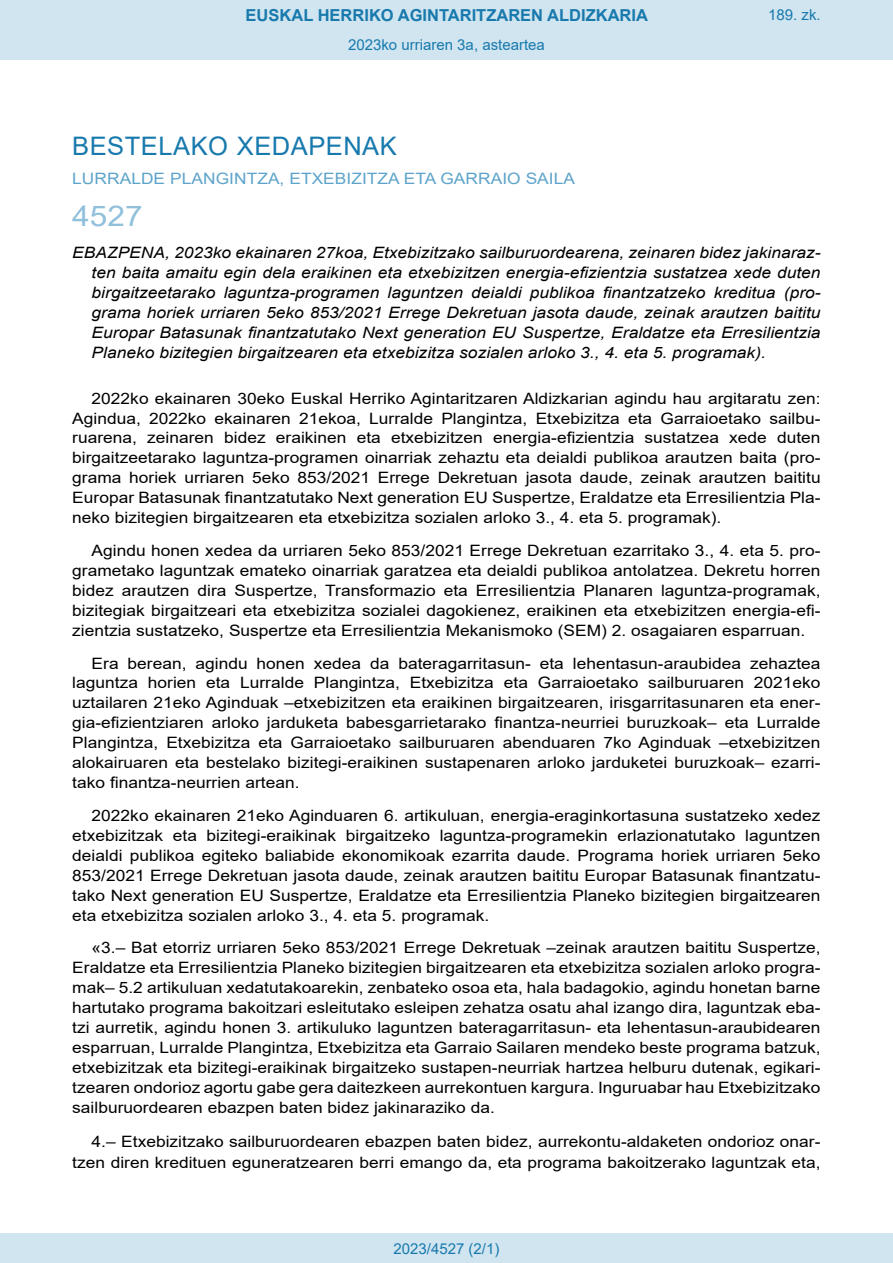
<style>
.page{position:relative;width:893px;height:1263px;background:#fff}
.page>*{position:absolute;margin:0;border:0;box-sizing:border-box;transform-origin:0 0}
.BOPVOrden{font:28.5px "Arial";color:#90c0db;scale:1.11 1}
.BOPVSeccion{font:25.5px "Arial";letter-spacing:.02em;color:#1879ad}
.t1{font:700 16.5px "Arial";color:#1879ad}
.BOPVDetalle{font:15.6px/20px "Arial";color:#000;text-align:justify;scale:1.11 1}
.BOPVTitulo{font:italic 15.6px/20px "Arial";color:#000;text-align:justify;scale:1.11 1}
.BOPVOrganismo{font:15.6px "Arial";letter-spacing:.005em;color:#5ea4ca;scale:1.11 1}
.Paginacion_Centro{font:15px "Arial";color:#1879ad}
</style>
<div class="page">
<div style="left:0;top:0;width:893px;height:60px;background:#d0e5f0"></div>
<div style="left:0;top:1233px;width:893px;height:30px;background:#d0e5f0"></div>
<p class="t1" style="left:246px;top:3px;width:404px">EUSKAL HERRIKO AGINTARITZAREN ALDIZKARIA</p>
<p class="Paginacion_Centro" style="left:348px;top:35px;width:198px">2023ko urriaren 3a, asteartea</p>
<p class="Paginacion_Centro" style="left:768px;top:5px;width:54px">189. zk.</p>
<p class="BOPVSeccion" style="left:72px;top:128px;width:326px">BESTELAKO XEDAPENAK</p>
<p class="BOPVOrganismo" style="left:72px;top:168px;width:454px">LURRALDE PLANGINTZA, ETXEBIZITZA ETA GARRAIO SAILA</p>
<p class="BOPVOrden" style="left:72px;top:196px;width:65px">4527</p>
<p class="BOPVTitulo" style="left:92px;top:243px;width:658px;text-indent:-19px">EBAZPENA, 2023ko ekainaren 27koa, Etxebizitzako sailburuordearena, zeinaren bidez jakinaraz&shy;ten baita amaitu egin dela eraikinen eta etxebizitzen energia-efizientzia sustatzea xede duten birgaitzeetarako laguntza-programen laguntzen deialdi publikoa finantzatzeko kreditua (pro&shy;grama horiek urriaren 5eko 853/2021 Errege Dekretuan jasota daude, zeinak arautzen baititu Europar Batasunak finantzatutako Next generation EU Suspertze, Eraldatze eta Erresilientzia Planeko bizitegien birgaitzearen eta etxebizitza sozialen arloko 3., 4. eta 5. programak).</p>
<p class="BOPVDetalle" style="left:72px;top:388px;width:676px;text-indent:19px">2022ko ekainaren 30eko Euskal Herriko Agintaritzaren Aldizkarian agindu hau argitaratu zen:<br>Agindua, 2022ko ekainaren 21ekoa, Lurralde Plangintza, Etxebizitza eta Garraioetako sailbu&shy;ruarena, zeinaren bidez eraikinen eta etxebizitzen energia-efizientzia sustatzea xede duten birgaitzeetarako laguntza-programen oinarriak zehaztu eta deialdi publikoa arautzen baita (pro&shy;grama horiek urriaren 5eko 853/2021 Errege Dekretuan jasota daude, zeinak arautzen baititu Europar Batasunak finantzatutako Next generation EU Suspertze, Eraldatze eta Erresilientzia Pla&shy;neko bizitegien birgaitzearen eta etxebizitza sozialen arloko 3., 4. eta 5. programak).</p>
<p class="BOPVDetalle" style="left:72px;top:540px;width:676px;text-indent:19px">Agindu honen xedea da urriaren 5eko 853/2021 Errege Dekretuan ezarritako 3., 4. eta 5. pro&shy;grametako laguntzak emateko oinarriak garatzea eta deialdi publikoa antolatzea. Dekretu horren bidez arautzen dira Suspertze, Transformazio eta Erresilientzia Planaren laguntza-programak, bizitegiak birgaitzeari eta etxebizitza sozialei dagokienez, eraikinen eta etxebizitzen energia-efi&shy;zientzia sustatzeko, Suspertze eta Erresilientzia Mekanismoko (SEM) 2. osagaiaren esparruan.</p>
<p class="BOPVDetalle" style="left:72px;top:653px;width:676px;text-indent:19px">Era berean, agindu honen xedea da bateragarritasun- eta lehentasun-araubidea zehaztea laguntza horien eta Lurralde Plangintza, Etxebizitza eta Garraioetako sailburuaren 2021eko uztailaren 21eko Aginduak –etxebizitzen eta eraikinen birgaitzearen, irisgarritasunaren eta ener&shy;gia-efizientziaren arloko jarduketa babesgarrietarako finantza-neurriei buruzkoak– eta Lurralde Plangintza, Etxebizitza eta Garraioetako sailburuaren abenduaren 7ko Aginduak –etxebizitzen alokairuaren eta bestelako bizitegi-eraikinen sustapenaren arloko jarduketei buruzkoak– ezarri&shy;tako finantza-neurrien artean.</p>
<p class="BOPVDetalle" style="left:72px;top:805px;width:676px;text-indent:19px">2022ko ekainaren 21eko Aginduaren 6. artikuluan, energia-eraginkortasuna sustatzeko xedez etxebizitzak eta bizitegi-eraikinak birgaitzeko laguntza-programekin erlazionatutako laguntzen deialdi publikoa egiteko baliabide ekonomikoak ezarrita daude. Programa horiek urriaren 5eko 853/2021 Errege Dekretuan jasota daude, zeinak arautzen baititu Europar Batasunak finantzatu&shy;tako Next generation EU Suspertze, Eraldatze eta Erresilientzia Planeko bizitegien birgaitzearen eta etxebizitza sozialen arloko 3., 4. eta 5. programak.</p>
<p class="BOPVDetalle" style="left:72px;top:938px;width:676px;text-indent:19px">«3.– Bat etorriz urriaren 5eko 853/2021 Errege Dekretuak –zeinak arautzen baititu Suspertze, Eraldatze eta Erresilientzia Planeko bizitegien birgaitzearen eta etxebizitza sozialen arloko progra&shy;mak– 5.2 artikuluan xedatutakoarekin, zenbateko osoa eta, hala badagokio, agindu honetan barne hartutako programa bakoitzari esleitutako esleipen zehatza osatu ahal izango dira, laguntzak eba&shy;tzi aurretik, agindu honen 3. artikuluko laguntzen bateragarritasun- eta lehentasun-araubidearen esparruan, Lurralde Plangintza, Etxebizitza eta Garraio Sailaren mendeko beste programa batzuk, etxebizitzak eta bizitegi-eraikinak birgaitzeko sustapen-neurriak hartzea helburu dutenak, egikari&shy;tzearen ondorioz agortu gabe gera daitezkeen aurrekontuen kargura. Inguruabar hau Etxebizitzako sailburuordearen ebazpen baten bidez jakinaraziko da.</p>
<p class="BOPVDetalle" style="left:72px;top:1131px;width:676px;line-height:21px;text-align:right">4.– Etxebizitzako sailburuordearen ebazpen baten bidez, aurrekontu-aldaketen ondorioz onar&shy;tzen diren kredituen eguneratzearen berri emango da, eta programa bakoitzerako laguntzak eta,</p>
<p class="Paginacion_Centro" style="left:393px;top:1238px;width:107px">2023/4527 (2/1)</p>
</div>
